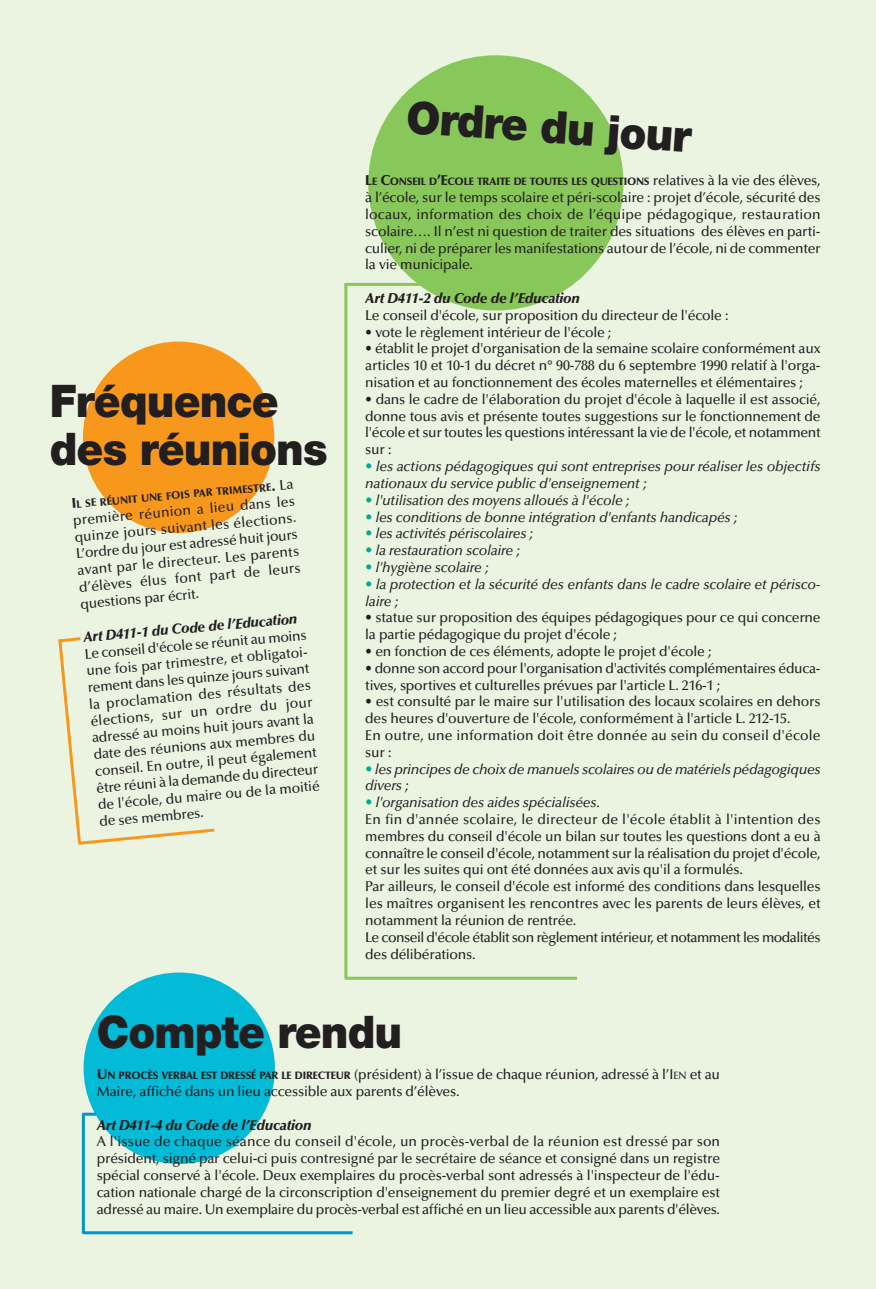
<style>
.page{position:relative;width:876px;height:1289px;background:#fff}
.page>*{position:absolute;margin:0;border:0;box-sizing:border-box;transform-origin:0 0}
.t1{font:900 45px/48px "Helvetica Neue";letter-spacing:-.02em;color:#231f20;scale:.95 1}
.t2{font:500 14.25px/16.8px "Optima LT Std";letter-spacing:-.015em;color:#231f20}
.t3{font:italic 500 14.25px/16.8px "Optima LT Std";letter-spacing:-.015em;color:#231f20}
.t4{font:italic 900 14.25px "Optima LT Std";letter-spacing:-.015em;color:#231f20}
.t5{font:900 10.65px "Optima LT Std";letter-spacing:-.02em;color:#231f20}
.s1{font-size:14.25px}
.s2{font-weight:500;font-size:14.25px}
.s3{font-weight:900;color:#00ab95}
.s4{font-weight:900;font-style:italic;color:#00ab95}
.s5{font-style:italic}
.s6{font-weight:900}
.s7{font-weight:900;font-size:10.65px}
.s8{font-size:10.65px}
</style>
<div class="page">
<div style="left:0;top:0;width:876px;height:1288px;background:#eaf4e1"></div>
<div style="left:368px;top:55px;width:255px;height:255px;background:#88c75a;border-radius:50%"></div>
<div style="left:84px;top:972px;width:191px;height:191px;background:#03bbd7;border-radius:50%"></div>
<div style="left:83px;top:341px;width:191px;height:192px;background:#f7981d;border-radius:50%"></div>
<hr style="left:344px;top:284px;width:3px;height:694px;background:#88c75a">
<hr style="left:82px;top:1113px;width:3px;height:120px;background:#0097c5">
<hr style="left:82px;top:1112px;width:14px;height:3px;background:#0097c5">
<hr style="left:83px;top:1231px;width:270px;height:3px;background:#0097c5">
<hr style="left:344px;top:283px;width:126px;height:3px;background:#88c75a">
<hr style="left:345px;top:976px;width:232px;height:3px;background:#88c75a">
<svg style="left:58px;top:637px;width:157px;height:208px"></svg>
<h1 class="t1" style="left:50px;top:381px;width:294px">Fréquence des réunions</h1>
<p class="t5" style="left:71px;top:500px;width:224px;rotate:-5deg"><span class="s1">I</span>L SE RÉUNIT UNE FOIS PAR TRIMESTRE<span class="s1">.</span> <span class="s2">La</span></p>
<p class="t2" style="left:73px;top:513px;width:224px;text-align:justify;rotate:-5deg">première réunion a lieu dans les quinze jours suivant les élections.<br>L’ordre du jour est adressé huit jours avant par le directeur. Les parents d’élèves élus font part de leurs questions par écrit.</p>
<p class="t4" style="left:83px;top:631px;width:216px;rotate:-5deg">Art D411-1 du Code de l’Education</p>
<p class="t2" style="left:84px;top:647px;width:226px;rotate:-5deg">Le conseil d'école se réunit au moins une fois par trimestre, et obligatoi&shy;rement dans les quinze jours suivant la proclamation des résultats des élections, sur un ordre du jour adressé au moins huit jours avant la date des réunions aux membres du conseil. En outre, il peut également être réuni à la demande du directeur de l'école, du maire ou de la moitié de ses membres.</p>
<h1 class="t1" style="left:408px;top:96px;width:302px;rotate:4deg">Ordre du jour</h1>
<p class="t5" style="left:365px;top:177px;width:457px"><span class="s1">L</span>E <span class="s1">C</span>ONSEIL D<span class="s1">’E</span>COLE TRAITE DE TOUTES LES QUESTIONS <span class="s2">relatives à la vie des élèves,</span></p>
<p class="t2" style="left:365px;top:190px;width:457px;text-align:justify">à l’école, sur le temps scolaire et péri-scolaire : projet d’école, sécurité des locaux, information des choix de l’équipe pédagogique, restauration scolaire…. Il n’est ni question de traiter des situations des élèves en parti&shy;culier, ni de préparer les manifestations autour de l’école, ni de commenter la vie municipale.</p>
<p class="t4" style="left:365px;top:292px;width:216px">Art D411-2 du Code de l’Education</p>
<p class="t2" style="left:365px;top:308px;width:365px">Le conseil d'école, sur proposition du directeur de l'école :</p>
<p class="t2" style="left:365px;top:325px;width:248px">• vote le règlement intérieur de l'école ;</p>
<p class="t2" style="left:365px;top:341px;width:457px;text-align:justify">• établit le projet d'organisation de la semaine scolaire conformément aux articles 10 et 10-1 du décret n° 90-788 du 6 septembre 1990 relatif à l'orga&shy;nisation et au fonctionnement des écoles maternelles et élémentaires ;</p>
<p class="t2" style="left:365px;top:392px;width:457px;text-align:justify">• dans le cadre de l'élaboration du projet d'école à laquelle il est associé, donne tous avis et présente toutes suggestions sur le fonctionnement de l'école et sur toutes les questions intéressant la vie de l'école, et notamment sur :</p>
<p class="t3" style="left:365px;top:459px;width:457px"><span class="s3">•</span> les actions pédagogiques qui sont entreprises pour réaliser les objectifs nationaux du service public d'enseignement ;</p>
<p class="t3" style="left:365px;top:493px;width:266px"><span class="s3">•</span> l'utilisation des moyens alloués à l'école ;</p>
<p class="t3" style="left:365px;top:509px;width:374px"><span class="s3">•</span> les conditions de bonne intégration d'enfants handicapés ;</p>
<p class="t3" style="left:365px;top:526px;width:169px"><span class="s3">•</span> les activités périscolaires ;</p>
<p class="t3" style="left:365px;top:543px;width:156px"><span class="s3">•</span> la restauration scolaire ;</p>
<p class="t3" style="left:365px;top:560px;width:125px"><span class="s3">•</span> l'hygiène scolaire ;</p>
<p class="t3" style="left:365px;top:577px;width:457px"><span class="s3">•</span> la protection et la sécurité des enfants dans le cadre scolaire et périsco&shy;laire ;</p>
<p class="t2" style="left:365px;top:610px;width:457px">• statue sur proposition des équipes pédagogiques pour ce qui concerne la partie pédagogique du projet d'école ;</p>
<p class="t2" style="left:365px;top:644px;width:348px">• en fonction de ces éléments, adopte le projet d'école ;</p>
<p class="t2" style="left:365px;top:661px;width:457px">• donne son accord pour l'organisation d'activités complémentaires éduca&shy;tives, sportives et culturelles prévues par l'article L. 216-1 ;</p>
<p class="t2" style="left:365px;top:694px;width:457px">• est consulté par le maire sur l'utilisation des locaux scolaires en dehors des heures d'ouverture de l'école, conformément à l'article L. 212-15.<br>En outre, une information doit être donnée au sein du conseil d'école sur :</p>
<p class="t3" style="left:365px;top:761px;width:457px"><span class="s3">•</span> les principes de choix de manuels scolaires ou de matériels pédagogiques divers ;</p>
<p class="t2" style="left:365px;top:795px;width:457px"><span class="s4">•</span> <span class="s5">l'organisation des aides spécialisées.<br></span>En fin d'année scolaire, le directeur de l'école établit à l'intention des membres du conseil d'école un bilan sur toutes les questions dont a eu à connaître le conseil d'école, notamment sur la réalisation du projet d'école, et sur les suites qui ont été données aux avis qu'il a formulés.<br>Par ailleurs, le conseil d'école est informé des conditions dans lesquelles les maîtres organisent les rencontres avec les parents de leurs élèves, et notamment la réunion de rentrée.<br>Le conseil d'école établit son règlement intérieur, et notamment les modalités des délibérations.</p>
<h1 class="t1" style="left:97px;top:1012px;width:323px">Compte rendu</h1>
<p class="t2" style="left:97px;top:1067px;width:625px"><span class="s6">U</span><span class="s7">N PROCÈS VERBAL EST DRESSÉ PAR LE DIRECTEUR</span> (président) à l’issue de chaque réunion, adressé à l’I<span class="s8">EN</span> et au<br>Maire, affiché dans un lieu accessible aux parents d’élèves.</p>
<p class="t4" style="left:97px;top:1118px;width:216px">Art D411-4 du Code de l’Education</p>
<p class="t2" style="left:97px;top:1134px;width:625px;text-align:justify">A l'issue de chaque séance du conseil d'école, un procès-verbal de la réunion est dressé par son président, signé par celui-ci puis contresigné par le secrétaire de séance et consigné dans un registre spécial conservé à l'école. Deux exemplaires du procès-verbal sont adressés à l'inspecteur de l'édu&shy;cation nationale chargé de la circonscription d'enseignement du premier degré et un exemplaire est adressé au maire. Un exemplaire du procès-verbal est affiché en un lieu accessible aux parents d'élèves.</p>
</div>
